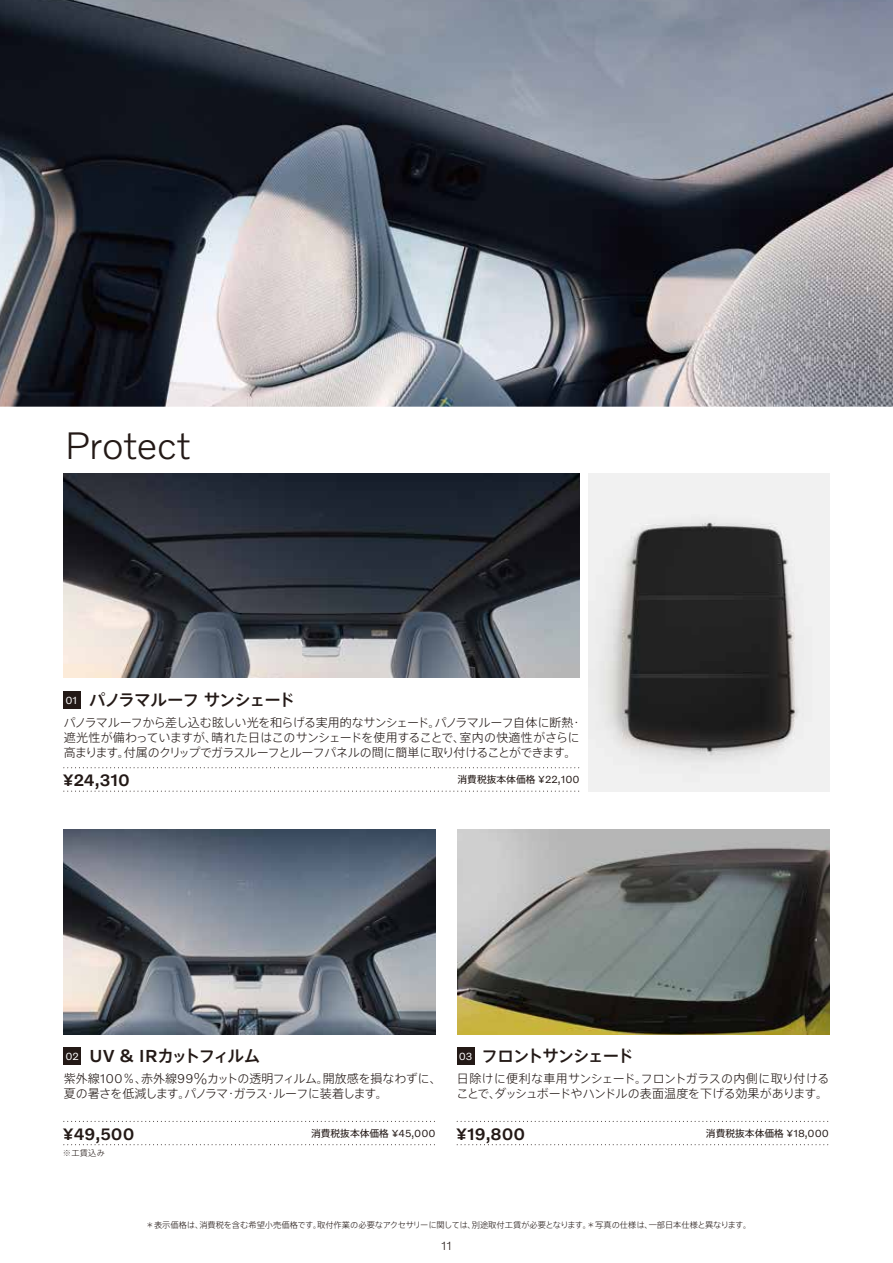
<style>
.page{position:relative;width:893px;height:1263px;background:#fff}
.page>*{position:absolute;margin:0;border:0;box-sizing:border-box;transform-origin:0 0}
.t1{font:300 39px "Volvo Novum";color:#231916}
.t2{font:500 16.8px "Volvo Novum";color:#231916}
.t3{font:500 16.5px "Axis Std";letter-spacing:-.07em;color:#231916}
.t4{font:500 16.5px "Axis Std";letter-spacing:-.13em;color:#231916}
.t5{font:300 12px/15px "Axis Std";letter-spacing:-.035em;color:#231916}
.t6{font:300 12px "Volvo Novum";color:#231916}
.t7{font:9.75px "Axis Std";color:#231916}
.t8{font:300 8.25px "Axis Std";color:#231916}
.s1{font-family:"Volvo Novum";font-weight:400;font-size:10.5px;color:#fff}
.s2{font-family:"Volvo Novum";font-size:10.5px}
.s3{font-family:"Volvo Novum";font-size:17.7px}
.s4{font-family:"Volvo Novum";font-size:12.9px}
</style>
<div class="page">
<img style="left:64px;top:830px;width:372px;height:204px">
<div style="left:64px;top:1047px;width:17px;height:17px;background:#231916"></div>
<svg style="left:64px;top:1144px;width:371px;height:1px"></svg>
<svg style="left:64px;top:1121px;width:371px;height:1px"></svg>
<img style="left:457px;top:830px;width:372px;height:204px">
<div style="left:457px;top:1047px;width:17px;height:17px;background:#231916"></div>
<svg style="left:457px;top:1144px;width:372px;height:1px"></svg>
<svg style="left:457px;top:1121px;width:372px;height:1px"></svg>
<img style="left:64px;top:473px;width:516px;height:205px">
<img style="left:588px;top:473px;width:241px;height:318px">
<svg style="left:64px;top:791px;width:516px;height:1px"></svg>
<svg style="left:64px;top:767px;width:516px;height:1px"></svg>
<div style="left:64px;top:691px;width:17px;height:17px;background:#231916"></div>
<img style="left:0;top:0;width:893px;height:407px">
<h1 class="t1" style="left:64px;top:421px;width:128px">Protect</h1>
<h3 class="t3" style="left:65px;top:687px;width:231px"><span class="s1">01</span> パノラマルーフサンシェード</h3>
<p class="t5" style="left:64px;top:714px;width:520px">パノラマルーフから差し込む眩しい光を和らげる実用的なサンシェード。パノラマルーフ自体に断熱・遮光性が備わっていますが、晴れた日はこのサンシェードを使用することで、室内の快適性がさらに高まります。付属のクリップでガラスルーフとルーフパネルの間に簡単に取り付けることができます。</p>
<h2 class="t2" style="left:63px;top:770px;width:68px">¥24,310</h2>
<p class="t7" style="left:458px;top:772px;width:124px">消費税抜本体価格 <span class="s2">¥22,100</span></p>
<h3 class="t4" style="left:65px;top:1043px;width:196px"><span class="s1">02</span> <span class="s3">UV &amp; IR</span>カットフィルム</h3>
<p class="t5" style="left:64px;top:1070px;width:379px">紫外線<span class="s4">100</span>％、赤外線<span class="s4">99%</span>カットの透明フィルム。開放感を損なわずに、夏の暑さを低減します。パノラマ・ガラス・ルーフに装着します。</p>
<h2 class="t2" style="left:63px;top:1123px;width:73px">¥49,500</h2>
<p class="t7" style="left:311px;top:1126px;width:126px">消費税抜本体価格 <span class="s2">¥45,000</span></p>
<p class="t8" style="left:63px;top:1147px;width:44px">※工賃込み</p>
<h3 class="t3" style="left:459px;top:1043px;width:176px"><span class="s1">03</span> フロントサンシェード</h3>
<p class="t5" style="left:456px;top:1070px;width:375px">日除けに便利な車用サンシェード。フロントガラスの内側に取り付けることで、ダッシュボードやハンドルの表面温度を下げる効果があります。</p>
<h2 class="t2" style="left:456px;top:1123px;width:71px">¥19,800</h2>
<p class="t7" style="left:706px;top:1126px;width:125px">消費税抜本体価格 <span class="s2">¥18,000</span></p>
<p class="t8" style="left:146px;top:1219px;width:607px">＊表示価格は、消費税を含む希望小売価格です。取付作業の必要なアクセサリーに関しては、別途取付工賃が必要となります。＊写真の仕様は、一部日本仕様と異なります。</p>
<p class="t6" style="left:441px;top:1238px;width:12px">11</p>
</div>
